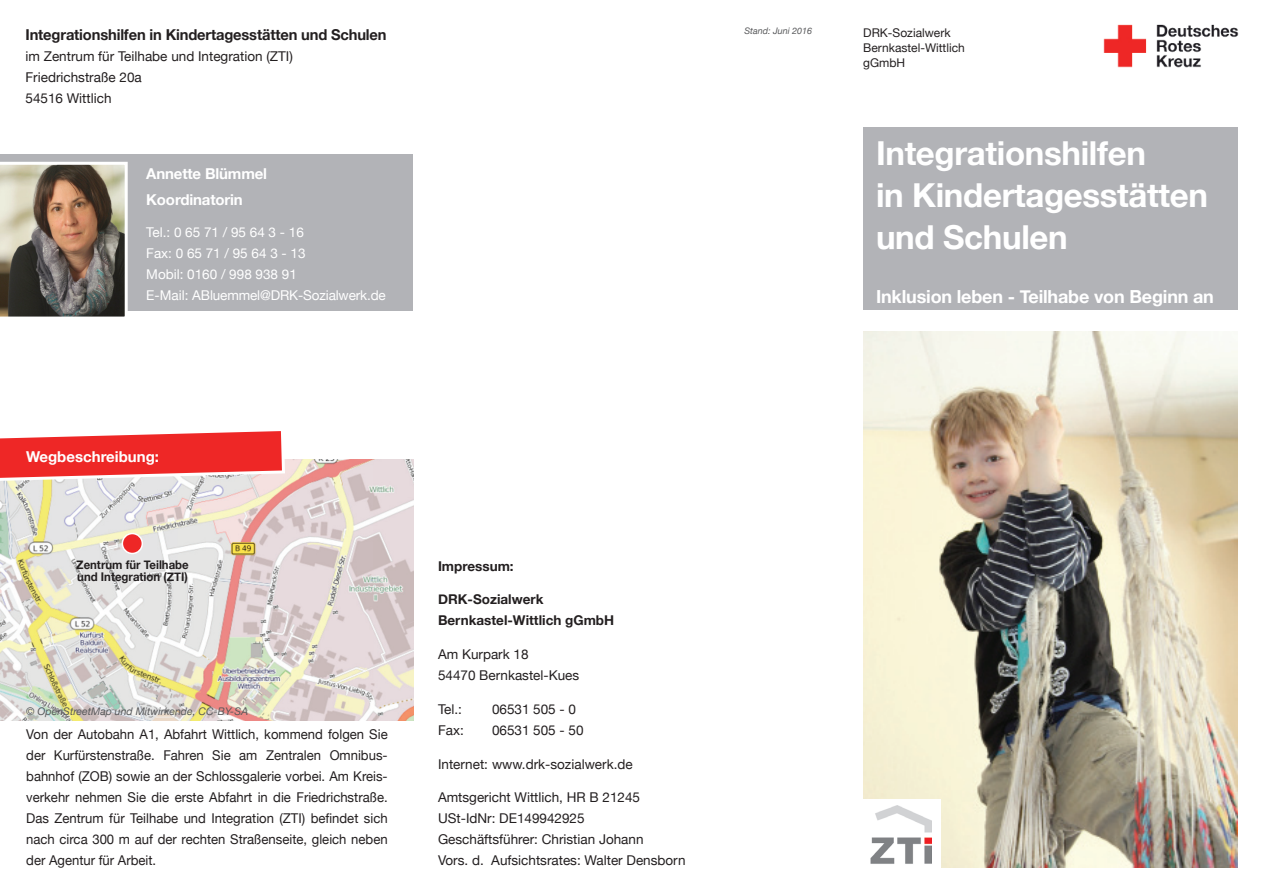
<style>
.page{position:relative;width:1263px;height:893px;background:#fff}
.page>*{position:absolute;margin:0;border:0;box-sizing:border-box;transform-origin:0 0}
.t1{font:700 33px/42px "Helvetica Neue";letter-spacing:-.01em;color:#fff}
.t2{font:700 18px "Helvetica Neue";letter-spacing:-.01em;color:#fff}
.t3{font:700 15px "Helvetica Neue";letter-spacing:-.01em;color:#231f20}
.t4{font:700 15px/25.2px "Helvetica Neue";letter-spacing:-.01em;color:#fff}
.t5{font:13.5px/21px "Helvetica Neue";color:#231f20}
.t6{font:13.5px/21px "Helvetica Neue";color:#fff}
.t7{font:700 13.5px/21px "Helvetica Neue";color:#231f20}
.t8{font:12px/15px "Helvetica Neue";color:#231f20}
.t9{font:700 12px/12px "Helvetica Neue";color:#231f20;scale:.95 1}
.t10{font:italic 10.5px "Helvetica Neue";color:#57585a}
.t11{font:italic 9px "Helvetica Neue";color:#57585a}
</style>
<div class="page">
<div style="left:863px;top:128px;width:374px;height:182px;background:#b2b3b7"></div>
<div style="left:0;top:154px;width:412px;height:156px;background:#b2b3b7"></div>
<img style="left:1103px;top:24px;width:136px;height:44px">
<img style="left:0;top:162px;width:128px;height:155px">
<img style="left:863px;top:332px;width:374px;height:535px">
<div style="left:863px;top:800px;width:78px;height:68px;background:#fff"></div>
<img style="left:870px;top:806px;width:62px;height:58px">
<img style="left:0;top:459px;width:413px;height:261px">
<svg style="left:0;top:431px;width:287px;height:52px;background:#ef5a59"></svg>
<div style="left:122px;top:533px;width:20px;height:20px;background:#ee2726;border-radius:50%"></div>
<div style="left:122px;top:533px;width:21px;height:21px;border:2px solid #fff;border-radius:50%"></div>
<p class="t3" style="left:26px;top:23px;width:363px">Integrationshilfen in Kindertagesstätten und Schulen</p>
<p class="t5" style="left:26px;top:47px;width:269px">im Zentrum für Teilhabe und Integration (ZTI)<br>Friedrichstraße 20a<br>54516 Wittlich</p>
<p class="t4" style="left:146px;top:162px;width:122px">Annette Blümmel<br>Koordinatorin</p>
<p class="t6" style="left:146px;top:223px;width:241px">Tel.: 0 65 71 / 95 64 3 - 16<br>Fax: 0 65 71 / 95 64 3 - 13<br>Mobil: 0160 / 998 938 91<br>E-Mail: ABluemmel@DRK-Sozialwerk.de</p>
<p class="t4" style="left:26px;top:445px;width:134px">Wegbeschreibung:</p>
<p class="t9" style="left:76px;top:559px;width:120px">Zentrum für Teilhabe und Integration (ZTI)</p>
<p class="t7" style="left:438px;top:556px;width:77px">Impressum:</p>
<p class="t7" style="left:438px;top:589px;width:178px">DRK-Sozialwerk<br>Bernkastel-Wittlich gGmbH</p>
<p class="t5" style="left:438px;top:645px;width:143px">Am Kurpark 18<br>54470 Bernkastel-Kues</p>
<p class="t5" style="left:438px;top:699px;width:26px">Tel.:</p>
<p class="t5" style="left:492px;top:699px;width:86px">06531 505 - 0</p>
<p class="t5" style="left:438px;top:720px;width:27px">Fax:</p>
<p class="t5" style="left:492px;top:720px;width:93px">06531 505 - 50</p>
<p class="t5" style="left:438px;top:754px;width:196px">Internet: www.drk-sozialwerk.de</p>
<p class="t5" style="left:438px;top:788px;width:249px">Amtsgericht Wittlich, HR B 21245<br>USt-IdNr: DE149942925<br>Geschäftsführer: Christian Johann<br>Vors. d. Aufsichtsrates: Walter Densborn</p>
<p class="t10" style="left:26px;top:704px;width:223px">© OpenStreetMap und Mitwirkende, CC-BY-SA</p>
<p class="t5" style="left:26px;top:724px;width:363px;text-align:justify">Von der Autobahn A1, Abfahrt Wittlich, kommend folgen Sie der Kurfürstenstraße. Fahren Sie am Zentralen Omnibus&shy;bahnhof (ZOB) sowie an der Schlossgalerie vorbei. Am Kreis&shy;verkehr nehmen Sie die erste Abfahrt in die Friedrichstraße.<br>Das Zentrum für Teilhabe und Integration (ZTI) befindet sich nach circa 300 m auf der rechten Straßenseite, gleich neben der Agentur für Arbeit.</p>
<p class="t11" style="left:744px;top:24px;width:69px">Stand: Juni 2016</p>
<p class="t8" style="left:863px;top:26px;width:103px">DRK-Sozialwerk<br>Bernkastel-Wittlich gGmbH</p>
<h1 class="t1" style="left:876px;top:133px;width:333px">Integrationshilfen<br>in Kindertagesstätten und Schulen</h1>
<h2 class="t2" style="left:876px;top:282px;width:339px">Inklusion leben - Teilhabe von Beginn an</h2>
</div>
